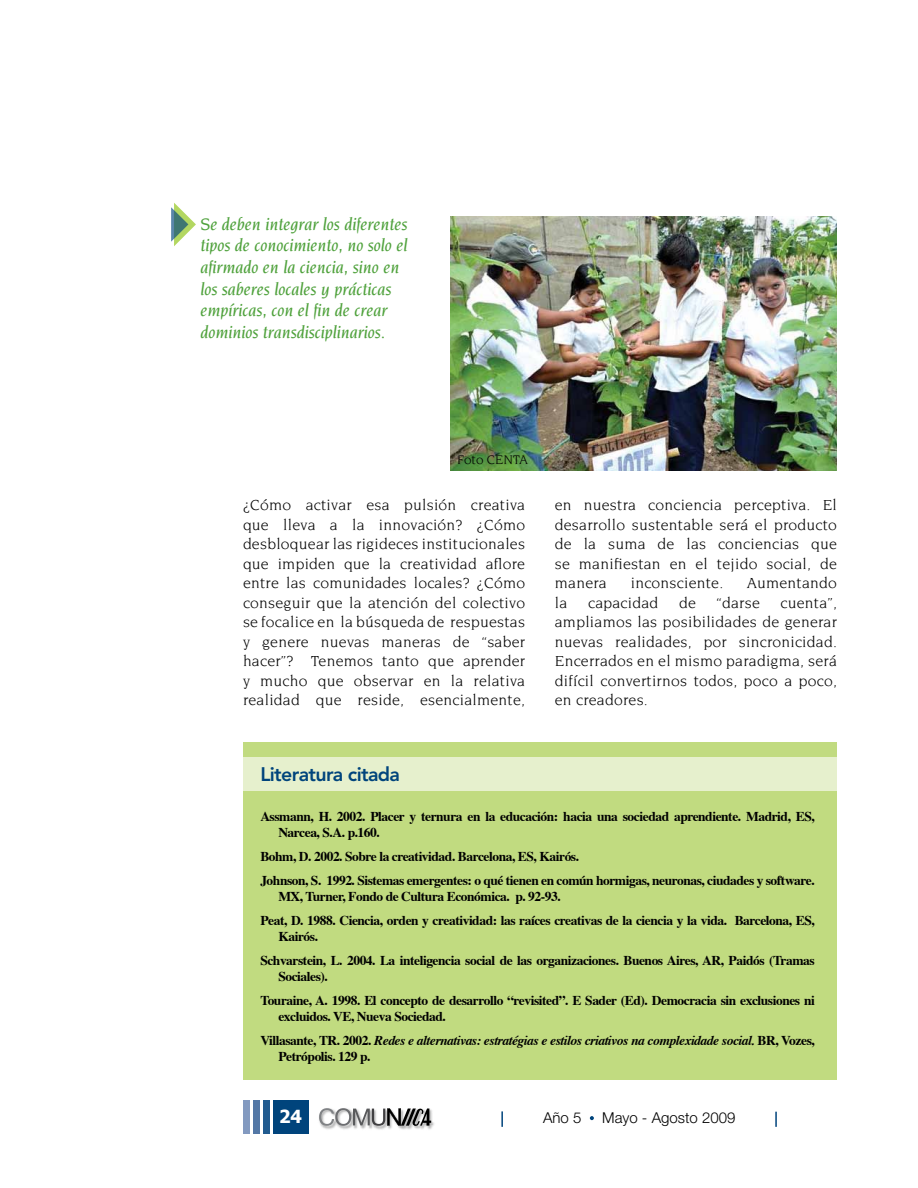
<style>
.page{position:relative;width:918px;height:1188px;background:#fff}
.page>*{position:absolute;margin:0;border:0;box-sizing:border-box;transform-origin:0 0}
.t1{font:800 19.5px "Avenir";letter-spacing:-.035em;color:#00447c}
.t2{font:italic 500 18px/21.6px "Novarese";color:#50a23d}
.t3{font:700 18px "Tahoma";color:#fff}
.t4{font:15.75px/19.5px "Novarese";letter-spacing:.015em;color:#000;text-align:justify}
.t5{font:300 15px "Helvetica Neue";color:#000}
.t6{font:700 13.5px/23.7px "Times";letter-spacing:-.035em;color:#000}
.t7{font:italic 700 13.5px/23.7px "Times";letter-spacing:-.035em;color:#000}
.t8{font:13.5px "Novarese";color:#000}
.s1{font-style:normal}
</style>
<div class="page">
<img style="left:321px;top:1126px;width:13px;height:3px">
<img style="left:334px;top:1126px;width:17px;height:4px">
<img style="left:351px;top:1126px;width:20px;height:3px">
<img style="left:371px;top:1126px;width:15px;height:4px">
<img style="left:386px;top:1110px;width:48px;height:20px">
<img style="left:400px;top:1126px;width:11px;height:4px">
<img style="left:411px;top:1126px;width:17px;height:4px">
<svg style="left:319px;top:1108px;width:112px;height:18px"></svg>
<div style="left:273px;top:1100px;width:36px;height:34px;background:#00447c"></div>
<div style="left:263px;top:1100px;width:7px;height:34px;background:#225c90"></div>
<div style="left:253px;top:1100px;width:7px;height:34px;background:#5478a6"></div>
<div style="left:243px;top:1100px;width:7px;height:34px;background:#839ac0"></div>
<svg style="left:590px;top:1116px;width:4px;height:4px"></svg>
<svg style="left:501px;top:1111px;width:2px;height:16px"></svg>
<svg style="left:775px;top:1112px;width:2px;height:15px"></svg>
<img style="left:450px;top:216px;width:387px;height:255px">
<div style="left:243px;top:742px;width:594px;height:338px;background:#c1db80"></div>
<div style="left:243px;top:757px;width:594px;height:34px;background:#e6f0cd"></div>
<svg style="left:171px;top:203px;width:25px;height:43px"></svg>
<p class="t2" style="left:200px;top:213px;width:208px">Se deben integrar los diferentes tipos de conocimiento, no solo el afirmado en la ciencia, sino en los saberes locales y prácticas empíricas, con el fin de crear dominios transdisciplinarios.</p>
<p class="t8" style="left:457px;top:452px;width:72px">Foto CENTA</p>
<p class="t4" style="left:243px;top:495px;width:284px">¿Cómo activar esa pulsión creativa que lleva a la innovación? ¿Cómo desbloquear las rigideces institucionales que impiden que la creatividad aflore entre las comunidades locales? ¿Cómo conseguir que la atención del colectivo se focalice en la búsqueda de respuestas y genere nuevas maneras de “saber hacer”? Tenemos tanto que aprender y mucho que observar en la relativa realidad que reside, esencialmente,</p>
<p class="t4" style="left:555px;top:495px;width:284px">en nuestra conciencia perceptiva. El desarrollo sustentable será el producto de la suma de las conciencias que se manifiestan en el tejido social, de manera</p>
<p class="t4" style="left:631px;top:573px;width:94px">inconsciente.</p>
<p class="t4" style="left:747px;top:573px;width:91px">Aumentando</p>
<p class="t4" style="left:555px;top:593px;width:14px">la</p>
<p class="t4" style="left:588px;top:593px;width:72px">capacidad</p>
<p class="t4" style="left:679px;top:593px;width:18px">de</p>
<p class="t4" style="left:717px;top:593px;width:45px">“darse</p>
<p class="t4" style="left:555px;top:593px;width:284px;text-indent:226px">cuenta”, ampliamos las posibilidades de generar nuevas realidades, por sincronicidad.<br>Encerrados en el mismo paradigma, será difícil convertirnos todos, poco a poco, en creadores.</p>
<p class="t1" style="left:260px;top:763px;width:141px">Literatura citada</p>
<p class="t6" style="left:278px;top:807px;width:538px;line-height:16.2px;text-indent:-18px">Assmann, H. 2002. Placer y ternura en la educación: hacia una sociedad aprendiente. Madrid, ES,<br>Narcea, S.A. p.160.</p>
<p class="t6" style="left:260px;top:843px;width:556px">Bohm, D. 2002. Sobre la creatividad. Barcelona, ES, Kairós.<br>Johnson, S. 1992. Sistemas emergentes: o qué tienen en común hormigas, neuronas, ciudades y software.</p>
<p class="t6" style="left:260px;top:883px;width:556px;text-indent:18px">MX, Turner, Fondo de Cultura Económica. p. 92-93.<br>Peat, D. 1988. Ciencia, orden y creatividad: las raíces creativas de la ciencia y la vida. Barcelona, ES,</p>
<p class="t6" style="left:260px;top:923px;width:556px;text-indent:18px">Kairós.<br>Schvarstein, L. 2004. La inteligencia social de las organizaciones. Buenos Aires, AR, Paidós (Tramas</p>
<p class="t6" style="left:260px;top:963px;width:556px;text-indent:18px">Sociales).<br>Touraine, A. 1998. El concepto de desarrollo “revisited”. E Sader (Ed). Democracia sin exclusiones ni</p>
<p class="t7" style="left:260px;top:1003px;width:556px;text-indent:18px"><span class="s1">excluidos. VE, Nueva Sociedad.<br>Villasante, TR. 2002.</span> Redes e alternativas: estratégias e estilos criativos na complexidade social. <span class="s1">BR, Vozes,</span></p>
<p class="t6" style="left:278px;top:1043px;width:94px">Petrópolis. 129 p.</p>
<p class="t3" style="left:279px;top:1105px;width:24px">24</p>
<p class="t5" style="left:543px;top:1109px;width:40px">Año 5</p>
<p class="t5" style="left:602px;top:1109px;width:135px">Mayo - Agosto 2009</p>
</div>
